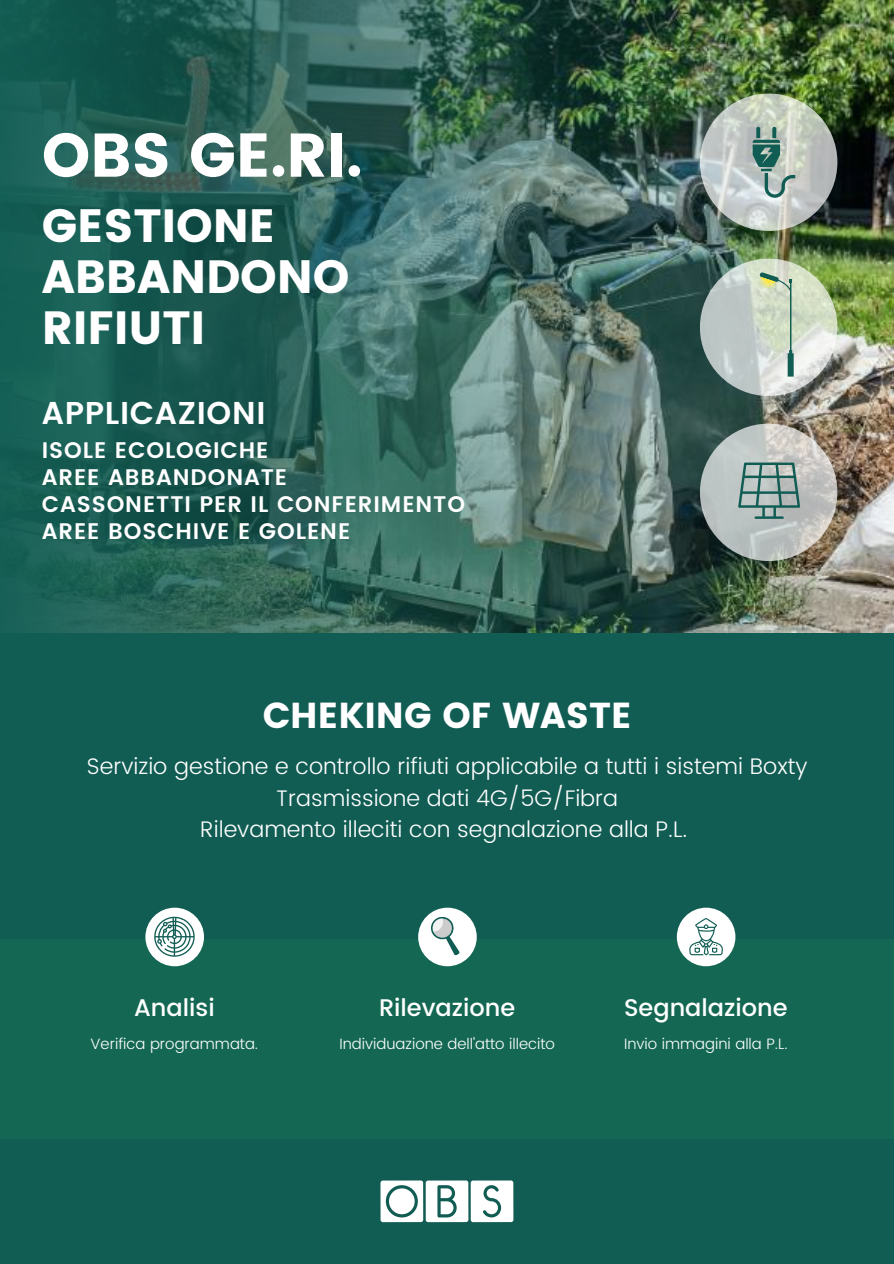
<style>
.page{position:relative;width:894px;height:1264px;background:#fff}
.page>*{position:absolute;margin:0;border:0;box-sizing:border-box;transform-origin:0 0}
.t1{font:61.5px "Poppins";letter-spacing:-.005em;color:#fff}
.t2{font:46.5px/50.8px "Poppins";letter-spacing:-.005em;color:#fff}
.t3{font:36px "Poppins";color:#fff}
.t4{font:600 31.5px "Poppins";letter-spacing:.02em;color:#fff}
.t5{font:500 24px "Poppins";color:#fff}
.t6{font:300 22.5px/31.5px "Poppins";color:#fff;text-align:center}
.t7{font:600 22.5px/27px "Poppins";letter-spacing:.04em;color:#fff}
.t8{font:300 15px "Poppins";color:#fff}
</style>
<div class="page">
<div style="left:0;top:0;width:893px;height:1263px;background:#115d54"></div>
<img style="left:16px;top:0;width:877px;height:633px">
<svg style="left:699px;top:423px;width:138px;height:138px;background:#c0c4c1"></svg>
<svg style="left:738px;top:462px;width:61px;height:57px"></svg>
<svg style="left:699px;top:258px;width:138px;height:138px;background:#cbd4cc"></svg>
<svg style="left:754px;top:272px;width:39px;height:104px;background:#c3d1bf"></svg>
<svg style="left:699px;top:94px;width:138px;height:137px;background:#c4cac5"></svg>
<svg style="left:752px;top:127px;width:43px;height:71px"></svg>
<div style="left:0;top:939px;width:893px;height:199px;background:#146853"></div>
<div style="left:418px;top:907px;width:58px;height:59px;background:#fff;border-radius:50%"></div>
<div style="left:676px;top:907px;width:59px;height:59px;background:#fff;border-radius:50%"></div>
<div style="left:145px;top:907px;width:59px;height:59px;background:#fff;border-radius:50%"></div>
<svg style="left:380px;top:1180px;width:133px;height:42px;background:#cfdedd"></svg>
<svg style="left:689px;top:918px;width:33px;height:37px"></svg>
<svg style="left:153px;top:916px;width:42px;height:40px"></svg>
<svg style="left:426px;top:912px;width:41px;height:48px"></svg>
<h1 class="t1" style="left:42px;top:119px;width:322px">OBS GE.RI.</h1>
<h2 class="t2" style="left:42px;top:201px;width:309px">GESTIONE<br>ABBANDONO<br>RIFIUTI</h2>
<h3 class="t4" style="left:42px;top:394px;width:225px">APPLICAZIONI</h3>
<p class="t7" style="left:42px;top:437px;width:424px">ISOLE ECOLOGICHE<br>AREE ABBANDONATE<br>CASSONETTI PER IL CONFERIMENTO<br>AREE BOSCHIVE E GOLENE</p>
<h3 class="t3" style="left:263px;top:694px;width:370px">CHEKING OF WASTE</h3>
<p class="t6" style="left:87px;top:750px;width:721px">Servizio gestione e controllo rifiuti applicabile a tutti i sistemi Boxty<br>Trasmissione dati 4G/5G/Fibra<br>Rilevamento illeciti con segnalazione alla P.L.</p>
<p class="t5" style="left:134px;top:993px;width:82px">Analisi</p>
<p class="t5" style="left:379px;top:993px;width:138px">Rilevazione</p>
<p class="t5" style="left:624px;top:993px;width:165px">Segnalazione</p>
<p class="t8" style="left:91px;top:1035px;width:169px">Verifica programmata.</p>
<p class="t8" style="left:339px;top:1035px;width:217px">Individuazione dell'atto illecito</p>
<p class="t8" style="left:624px;top:1035px;width:165px">Invio immagini alla P.L.</p>
</div>
